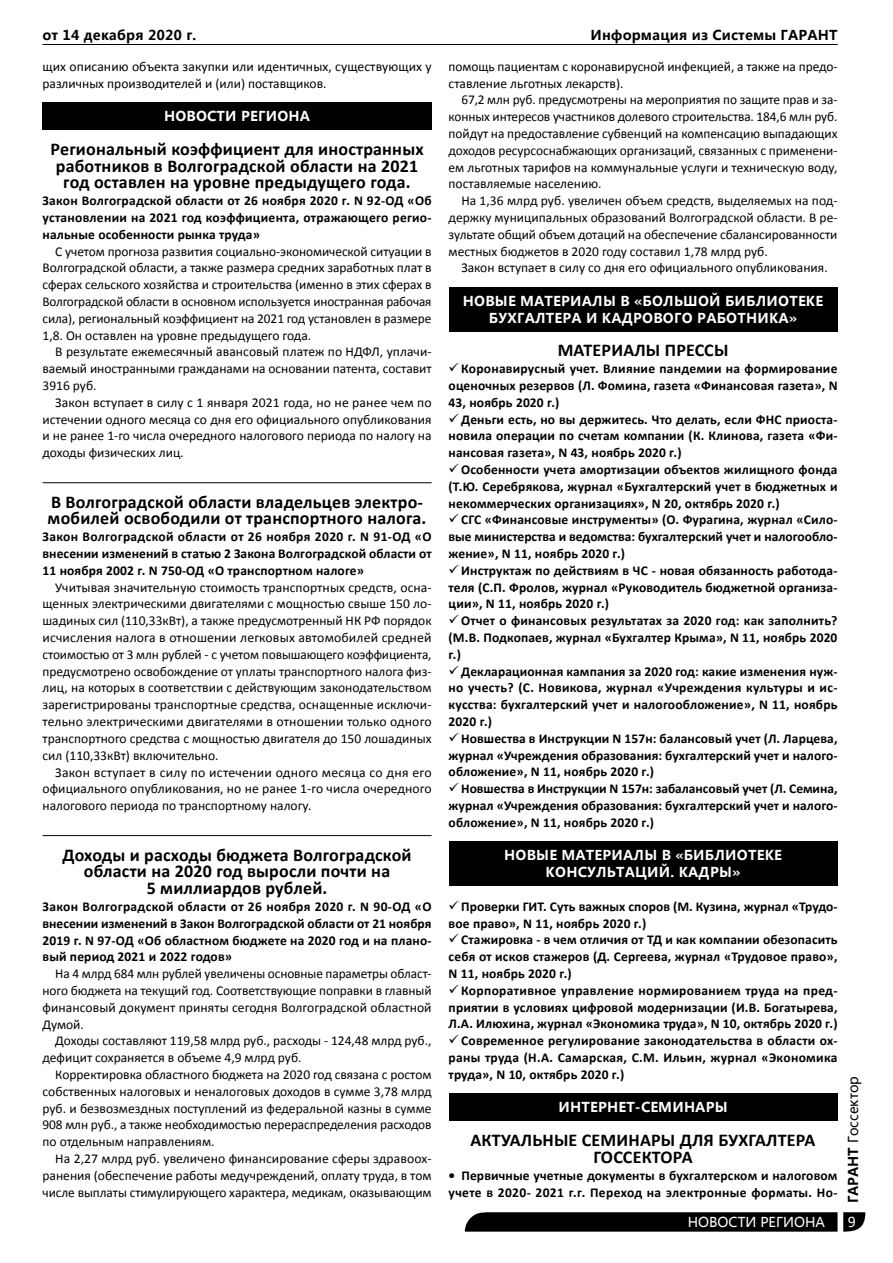
<style>
.page{position:relative;width:893px;height:1263px;background:#fff}
.page>*{position:absolute;margin:0;border:0;box-sizing:border-box;transform-origin:0 0}
.t1{font:700 18px/16.8px "Calibri";letter-spacing:.01em;color:#000;text-align:center}
.t2{font:13.5px/16.8px "Calibri";color:#000;text-align:justify}
.t3{font:700 13.5px/16.8px "Calibri";letter-spacing:.01em;color:#000;text-align:justify}
.t4{font:700 13.5px/16.8px "Microsoft Ya Hei";letter-spacing:.015em;color:#fff;text-align:center}
.t5{font:700 13.5px "Microsoft Ya Hei";letter-spacing:.015em;color:#000}
.t6{font:13.5px "Microsoft Ya Hei";color:#fff}
.t7{font:13.5px "Microsoft Ya Hei";color:#000}
.s1{font-weight:700}
</style>
<div class="page">
<svg style="left:465px;top:1212px;width:400px;height:19px;background:#0b0b0b"></svg>
<hr style="left:43px;top:44px;width:795px;height:1px;background:#000">
<div style="left:449px;top:287px;width:388px;height:44px;background:#000"></div>
<div style="left:449px;top:841px;width:388px;height:45px;background:#000"></div>
<div style="left:449px;top:1093px;width:388px;height:28px;background:#000"></div>
<div style="left:43px;top:102px;width:389px;height:28px;background:#000"></div>
<hr style="left:43px;top:482px;width:389px;height:1px;background:#000">
<hr style="left:43px;top:835px;width:389px;height:1px;background:#000">
<p class="t5" style="left:43px;top:26px;width:155px">от 14 декабря 2020 г.</p>
<p class="t5" style="left:590px;top:26px;width:249px">Информация из Системы ГАРАНТ</p>
<p class="t2" style="left:449px;top:57px;width:390px">помощь пациентам с коронавирусной инфекцией, а также на предо&shy;ставление льготных лекарств).</p>
<p class="t2" style="left:449px;top:91px;width:390px;text-indent:13px">67,2 млн руб. предусмотрены на мероприятия по защите прав и за&shy;конных интересов участников долевого строительства. 184,6 млн руб. пойдут на предоставление субвенций на компенсацию выпадающих доходов ресурсоснабжающих организаций, связанных с применени&shy;ем льготных тарифов на коммунальные услуги и техническую воду, поставляемые населению.</p>
<p class="t2" style="left:449px;top:192px;width:390px;text-indent:13px">На 1,36 млрд руб. увеличен объем средств, выделяемых на под&shy;держку муниципальных образований Волгоградской области. В ре&shy;зультате общий объем дотаций на обеспечение сбалансированности местных бюджетов в 2020 году составил 1,78 млрд руб.</p>
<p class="t2" style="left:461px;top:259px;width:368px">Закон вступает в силу со дня его официального опубликования.</p>
<p class="t4" style="left:463px;top:292px;width:362px">НОВЫЕ МАТЕРИАЛЫ В «БОЛЬШОЙ БИБЛИОТЕКЕ<br>БУХГАЛТЕРА И КАДРОВОГО РАБОТНИКА»</p>
<h1 class="t1" style="left:558px;top:342px;width:172px">МАТЕРИАЛЫ ПРЕССЫ</h1>
<p class="t3" style="left:449px;top:360px;width:390px;text-indent:13px">Коронавирусный учет. Влияние пандемии на формирование оценочных резервов (Л. Фомина, газета «Финансовая газета», N 43, ноябрь 2020 г.)</p>
<p class="t3" style="left:449px;top:411px;width:390px;text-indent:13px">Деньги есть, но вы держитесь. Что делать, если ФНС приоста&shy;новила операции по счетам компании (К. Клинова, газета «Фи&shy;нансовая газета», N 43, ноябрь 2020 г.)</p>
<p class="t3" style="left:449px;top:461px;width:390px;text-indent:13px">Особенности учета амортизации объектов жилищного фонда (Т.Ю. Серебрякова, журнал «Бухгалтерский учет в бюджетных и некоммерческих организациях», N 20, октябрь 2020 г.)</p>
<p class="t3" style="left:449px;top:511px;width:390px;text-indent:13px">СГС «Финансовые инструменты» (О. Фурагина, журнал «Сило&shy;вые министерства и ведомства: бухгалтерский учет и налогообло&shy;жение», N 11, ноябрь 2020 г.)</p>
<p class="t3" style="left:449px;top:562px;width:390px;text-indent:13px">Инструктаж по действиям в ЧС - новая обязанность работода&shy;теля (С.П. Фролов, журнал «Руководитель бюджетной организа&shy;ции», N 11, ноябрь 2020 г.)</p>
<p class="t3" style="left:449px;top:612px;width:390px;text-indent:13px">Отчет о финансовых результатах за 2020 год: как заполнить? (М.В. Подкопаев, журнал «Бухгалтер Крыма», N 11, ноябрь 2020 г.)</p>
<p class="t3" style="left:449px;top:663px;width:390px;text-indent:13px">Декларационная кампания за 2020 год: какие изменения нуж&shy;но учесть? (С. Новикова, журнал «Учреждения культуры и ис&shy;кусства: бухгалтерский учет и налогообложение», N 11, ноябрь 2020 г.)</p>
<p class="t3" style="left:449px;top:730px;width:390px;text-indent:13px">Новшества в Инструкции N 157н: балансовый учет (Л. Ларцева, журнал «Учреждения образования: бухгалтерский учет и налого&shy;обложение», N 11, ноябрь 2020 г.)</p>
<p class="t3" style="left:449px;top:780px;width:390px;text-indent:13px">Новшества в Инструкции N 157н: забалансовый учет (Л. Семина, журнал «Учреждения образования: бухгалтерский учет и налого&shy;обложение», N 11, ноябрь 2020 г.)</p>
<p class="t4" style="left:504px;top:846px;width:279px">НОВЫЕ МАТЕРИАЛЫ В «БИБЛИОТЕКЕ<br>КОНСУЛЬТАЦИЙ. КАДРЫ»</p>
<p class="t3" style="left:449px;top:898px;width:390px;text-indent:13px">Проверки ГИТ. Суть важных споров (М. Кузина, журнал «Трудо&shy;вое право», N 11, ноябрь 2020 г.)</p>
<p class="t3" style="left:449px;top:931px;width:390px;text-indent:13px">Стажировка - в чем отличия от ТД и как компании обезопасить себя от исков стажеров (Д. Сергеева, журнал «Трудовое право», N 11, ноябрь 2020 г.)</p>
<p class="t3" style="left:461px;top:982px;width:378px">Корпоративное управление нормированием труда на пред-</p>
<p class="t3" style="left:449px;top:999px;width:390px">приятии в условиях цифровой модернизации (И.В. Богатырева,</p>
<p class="t3" style="left:449px;top:1015px;width:390px">Л.А. Илюхина, журнал «Экономика труда», N 10, октябрь 2020 г.)</p>
<p class="t3" style="left:461px;top:1032px;width:378px">Современное регулирование законодательства в области ох-</p>
<p class="t3" style="left:449px;top:1049px;width:390px">раны труда (Н.А. Самарская, С.М. Ильин, журнал «Экономика</p>
<p class="t3" style="left:449px;top:1066px;width:177px">труда», N 10, октябрь 2020 г.)</p>
<p class="t4" style="left:558px;top:1098px;width:171px">ИНТЕРНЕТ-СЕМИНАРЫ</p>
<h1 class="t1" style="left:470px;top:1132px;width:347px">АКТУАЛЬНЫЕ СЕМИНАРЫ ДЛЯ БУХГАЛТЕРА<br>ГОССЕКТОРА</h1>
<p class="t3" style="left:449px;top:1167px;width:390px">• Первичные учетные документы в бухгалтерском и налоговом учете в 2020- 2021 г.г. Переход на электронные форматы. Но-</p>
<p class="t2" style="left:43px;top:57px;width:391px">щих описанию объекта закупки или идентичных, существующих у различных производителей и (или) поставщиков.</p>
<p class="t4" style="left:164px;top:107px;width:147px">НОВОСТИ РЕГИОНА</p>
<h1 class="t1" style="left:50px;top:140px;width:375px">Региональный коэффициент для иностранных работников в Волгоградской области на 2021 год оставлен на уровне предыдущего года.</h1>
<p class="t3" style="left:43px;top:192px;width:391px">Закон Волгоградской области от 26 ноября 2020 г. N 92-ОД «Об установлении на 2021 год коэффициента, отражающего регио&shy;нальные особенности рынка труда»</p>
<p class="t2" style="left:43px;top:242px;width:391px;text-indent:13px">С учетом прогноза развития социально-экономической ситуации в Волгоградской области, а также размера средних заработных плат в сферах сельского хозяйства и строительства (именно в этих сферах в Волгоградской области в основном используется иностранная рабочая сила), региональный коэффициент на 2021 год установлен в размере 1,8. Он оставлен на уровне предыдущего года.</p>
<p class="t2" style="left:43px;top:343px;width:391px;text-indent:13px">В результате ежемесячный авансовый платеж по НДФЛ, уплачи&shy;ваемый иностранными гражданами на основании патента, составит 3916 руб.</p>
<p class="t2" style="left:43px;top:393px;width:391px;text-indent:13px">Закон вступает в силу с 1 января 2021 года, но не ранее чем по истечении одного месяца со дня его официального опубликования и не ранее 1-го числа очередного налогового периода по налогу на доходы физических лиц.</p>
<h1 class="t1" style="left:48px;top:493px;width:380px;text-align:left">В Волгоградской области владельцев электро&shy;мобилей освободили от транспортного налога.</h1>
<p class="t3" style="left:43px;top:528px;width:391px">Закон Волгоградской области от 26 ноября 2020 г. N 91-ОД «О внесении изменений в статью 2 Закона Волгоградской области от 11 ноября 2002 г. N 750-ОД «О транспортном налоге»</p>
<p class="t2" style="left:43px;top:578px;width:391px;text-indent:13px">Учитывая значительную стоимость транспортных средств, осна&shy;щенных электрическими двигателями с мощностью свыше 150 ло&shy;шадиных сил (110,33кВт), а также предусмотренный НК РФ порядок исчисления налога в отношении легковых автомобилей средней стоимостью от 3 млн рублей - с учетом повышающего коэффициента, предусмотрено освобождение от уплаты транспортного налога физ&shy;лиц, на которых в соответствии с действующим законодательством зарегистрированы транспортные средства, оснащенные исключи&shy;тельно электрическими двигателями в отношении только одного транспортного средства с мощностью двигателя до 150 лошадиных сил (110,33кВт) включительно.</p>
<p class="t2" style="left:43px;top:763px;width:391px;text-indent:13px">Закон вступает в силу по истечении одного месяца со дня его официального опубликования, но не ранее 1-го числа очередного налогового периода по транспортному налогу.</p>
<h1 class="t1" style="left:62px;top:846px;width:351px">Доходы и расходы бюджета Волгоградской области на 2020 год выросли почти на<br>5 миллиардов рублей.</h1>
<p class="t3" style="left:43px;top:898px;width:391px">Закон Волгоградской области от 26 ноября 2020 г. N 90-ОД «О внесении изменений в Закон Волгоградской области от 21 ноября 2019 г. N 97-ОД «Об областном бюджете на 2020 год и на плано&shy;вый период 2021 и 2022 годов»</p>
<p class="t2" style="left:43px;top:964px;width:391px;text-indent:13px">На 4 млрд 684 млн рублей увеличены основные параметры област&shy;ного бюджета на текущий год. Соответствующие поправки в главный финансовый документ приняты сегодня Волгоградской областной Думой.</p>
<p class="t2" style="left:43px;top:1032px;width:391px;text-indent:13px">Доходы составляют 119,58 млрд руб., расходы - 124,48 млрд руб., дефицит сохраняется в объеме 4,9 млрд руб.</p>
<p class="t2" style="left:43px;top:1065px;width:391px;text-indent:13px">Корректировка областного бюджета на 2020 год связана с ростом собственных налоговых и неналоговых доходов в сумме 3,78 млрд руб. и безвозмездных поступлений из федеральной казны в сумме 908 млн руб., а также необходимостью перераспределения расходов по отдельным направлениям.</p>
<p class="t2" style="left:43px;top:1149px;width:391px;text-indent:13px">На 2,27 млрд руб. увеличено финансирование сферы здравоох&shy;ранения (обеспечение работы медучреждений, оплату труда, в том числе выплаты стимулирующего характера, медикам, оказывающим</p>
<p class="t6" style="left:688px;top:1213px;width:139px">НОВОСТИ РЕГИОНА</p>
<p class="t7" style="left:844px;top:1203px;width:129px;rotate:-90deg"><span class="s1">ГАРАНТ</span> Госсектор</p>
<p class="t6" style="left:848px;top:1213px;width:9px">9</p>
</div>
